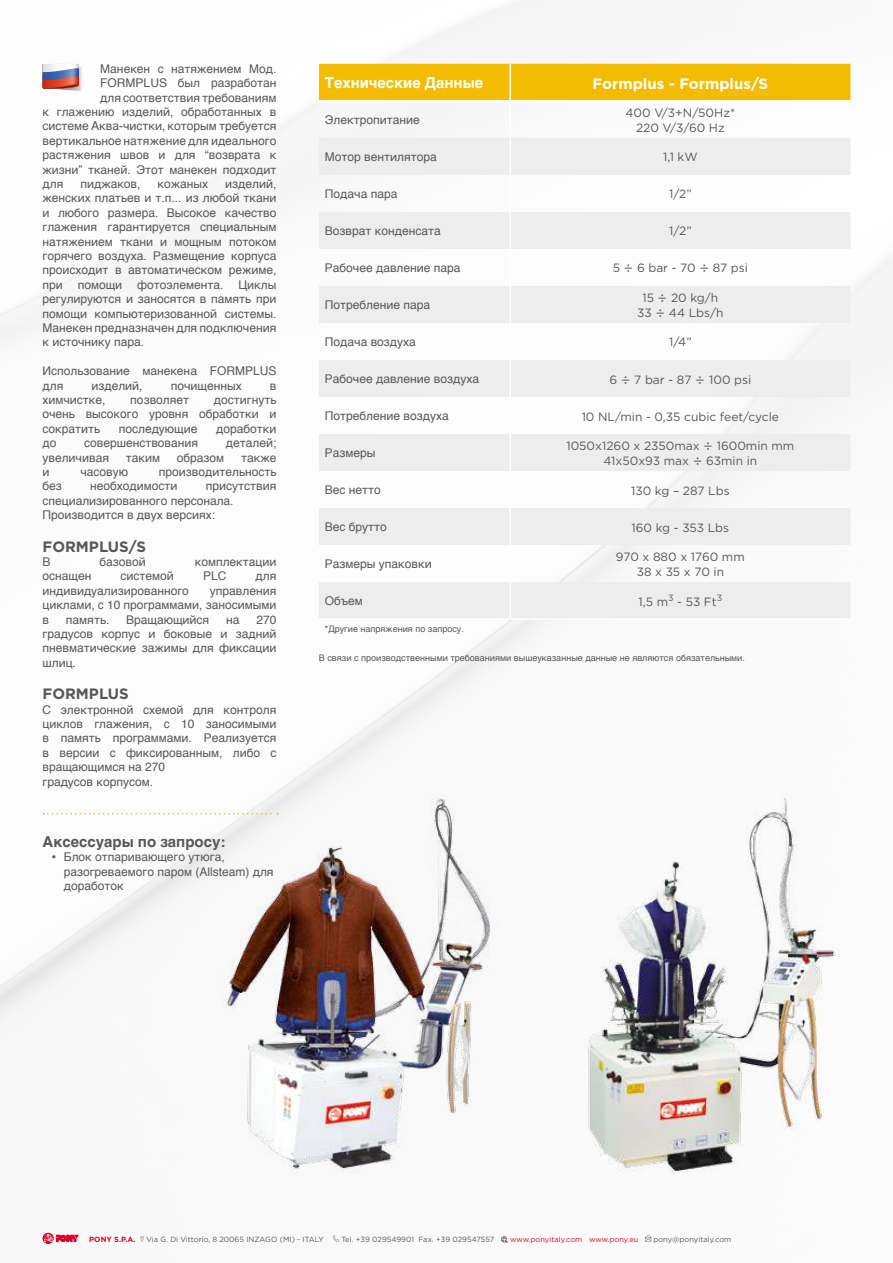
<style>
.page{position:relative;width:893px;height:1263px;background:#fff}
.page>*{position:absolute;margin:0;border:0;box-sizing:border-box;transform-origin:0 0}
.t1{font:700 15px "Helvetica";color:#575756}
.t2{font:700 15px "Gotham";color:#fff}
.t3{font:700 15px "Gotham";color:#575756}
.t4{font:700 15px "Helvetica";color:#fff}
.t5{font:12px/14.4px "Helvetica";color:#575756;text-align:justify}
.t6{font:12px/14.4px "Gotham";color:#575756;text-align:center}
.t7{font:9px "Helvetica";color:#575756}
.t8{font:7.5px "Gotham";color:#575756}
.t9{font:7.5px "Gotham";color:#db052c}
.t10{font:700 7.5px "Gotham";color:#db052c}
.s1{font-family:"Gotham"}
.s2{font-family:"Verdana"}
</style>
<div class="page">
<img style="left:0;top:0;width:893px;height:1245px">
<svg style="left:43px;top:64px;width:40px;height:28px"></svg>
<img style="left:539px;top:767px;width:335px;height:443px">
<img style="left:188px;top:767px;width:342px;height:452px">
<svg style="left:43px;top:813px;width:235px;height:1px"></svg>
<div style="left:319px;top:64px;width:531px;height:36px;background:#f4bc00"></div>
<svg style="left:319px;top:138px;width:531px;height:480px;fill:#ededed"></svg>
<hr style="left:510px;top:100px;width:340px;height:2px;background:#fff">
<hr style="left:509px;top:64px;width:2px;height:36px;background:#fff">
<hr style="left:319px;top:100px;width:191px;height:2px;background:#fff">
<hr style="left:510px;top:618px;width:340px;height:2px;background:#fff">
<hr style="left:319px;top:618px;width:191px;height:2px;background:#fff">
<hr style="left:509px;top:102px;width:2px;height:36px;background:#fff">
<hr style="left:509px;top:138px;width:2px;height:37px;background:#fff">
<hr style="left:509px;top:212px;width:2px;height:37px;background:#fff">
<hr style="left:509px;top:471px;width:2px;height:37px;background:#fff">
<hr style="left:509px;top:508px;width:2px;height:37px;background:#fff">
<hr style="left:509px;top:545px;width:2px;height:37px;background:#fff">
<hr style="left:509px;top:582px;width:2px;height:36px;background:#fff">
<hr style="left:509px;top:175px;width:2px;height:37px;background:#fff">
<hr style="left:509px;top:249px;width:2px;height:37px;background:#fff">
<hr style="left:509px;top:286px;width:2px;height:37px;background:#fff">
<hr style="left:509px;top:323px;width:2px;height:37px;background:#fff">
<hr style="left:509px;top:360px;width:2px;height:37px;background:#fff">
<hr style="left:509px;top:397px;width:2px;height:37px;background:#fff">
<hr style="left:509px;top:434px;width:2px;height:37px;background:#fff">
<div style="left:43px;top:1233px;width:11px;height:11px;background:#db052c;border-radius:50%"></div>
<svg style="left:44px;top:1233px;width:35px;height:11px"></svg>
<svg style="left:140px;top:1236px;width:4px;height:6px"></svg>
<svg style="left:333px;top:1235px;width:6px;height:7px"></svg>
<svg style="left:501px;top:1236px;width:7px;height:7px"></svg>
<svg style="left:645px;top:1235px;width:6px;height:7px"></svg>
<p class="t5" style="left:100px;top:62px;width:178px">Манекен с натяжением Мод.</p>
<p class="t5" style="left:100px;top:76px;width:178px">FORMPLUS был разработан</p>
<p class="t5" style="left:100px;top:91px;width:178px">для соответствия требованиям</p>
<p class="t5" style="left:43px;top:105px;width:235px">к глажению изделий, обработанных в</p>
<p class="t5" style="left:43px;top:119px;width:235px">системе Аква-чистки, которым требуется</p>
<p class="t5" style="left:43px;top:134px;width:235px">вертикальное натяжение для идеального</p>
<p class="t5" style="left:43px;top:148px;width:235px">растяжения швов и для “возврата к</p>
<p class="t5" style="left:43px;top:163px;width:235px">жизни” тканей. Этот манекен подходит</p>
<p class="t5" style="left:43px;top:177px;width:22px">для</p>
<p class="t5" style="left:80px;top:177px;width:62px">пиджаков,</p>
<p class="t5" style="left:158px;top:177px;width:52px">кожаных</p>
<p class="t5" style="left:43px;top:177px;width:235px;text-indent:183px">изделий, женских платьев и т.п... из любой ткани и любого размера. Высокое качество глажения гарантируется специальным натяжением ткани и мощным потоком горячего воздуха. Размещение корпуса происходит в автоматическом режиме, при помощи фотоэлемента. Циклы регулируются и заносятся в память при помощи компьютеризованной системы.<br>Манекен предназначен для подключения к источнику пара.</p>
<p class="t5" style="left:43px;top:364px;width:235px">Использование манекена FORMPLUS для</p>
<p class="t5" style="left:91px;top:379px;width:53px">изделий,</p>
<p class="t5" style="left:171px;top:379px;width:72px">почищенных</p>
<p class="t5" style="left:270px;top:379px;width:8px">в</p>
<p class="t5" style="left:43px;top:393px;width:65px">химчистке,</p>
<p class="t5" style="left:130px;top:393px;width:60px">позволяет</p>
<p class="t5" style="left:43px;top:393px;width:235px;text-indent:171px">достигнуть очень высокого уровня обработки и сократить</p>
<p class="t5" style="left:119px;top:422px;width:80px">последующие</p>
<p class="t5" style="left:216px;top:422px;width:62px">доработки</p>
<p class="t5" style="left:43px;top:436px;width:15px">до</p>
<p class="t5" style="left:84px;top:436px;width:116px">совершенствования</p>
<p class="t5" style="left:226px;top:436px;width:52px">деталей;</p>
<p class="t5" style="left:43px;top:451px;width:68px">увеличивая</p>
<p class="t5" style="left:126px;top:451px;width:36px">таким</p>
<p class="t5" style="left:177px;top:451px;width:49px">образом</p>
<p class="t5" style="left:241px;top:451px;width:37px">также</p>
<p class="t5" style="left:43px;top:465px;width:8px">и</p>
<p class="t5" style="left:80px;top:465px;width:49px">часовую</p>
<p class="t5" style="left:159px;top:465px;width:119px">производительность</p>
<p class="t5" style="left:43px;top:479px;width:21px">без</p>
<p class="t5" style="left:90px;top:479px;width:89px">необходимости</p>
<p class="t5" style="left:43px;top:479px;width:235px;text-align:left;text-indent:163px">присутствия специализированного персонала.<br>Производится в двух версиях:</p>
<p class="t3" style="left:43px;top:538px;width:105px">FORMPLUS/S</p>
<p class="t5" style="left:43px;top:555px;width:10px">В</p>
<p class="t5" style="left:100px;top:555px;width:48px">базовой</p>
<p class="t5" style="left:195px;top:555px;width:83px">комплектации</p>
<p class="t5" style="left:43px;top:569px;width:50px">оснащен</p>
<p class="t5" style="left:121px;top:569px;width:55px">системой</p>
<p class="t5" style="left:203px;top:569px;width:25px">PLC</p>
<p class="t5" style="left:256px;top:569px;width:22px">для</p>
<p class="t5" style="left:43px;top:584px;width:148px">индивидуализированного</p>
<p class="t5" style="left:43px;top:584px;width:235px;text-indent:167px">управления циклами, с 10 программами, заносимыми в</p>
<p class="t5" style="left:66px;top:613px;width:45px">память.</p>
<p class="t5" style="left:126px;top:613px;width:85px">Вращающийся</p>
<p class="t5" style="left:226px;top:613px;width:15px">на</p>
<p class="t5" style="left:43px;top:613px;width:235px;text-indent:214px">270 градусов корпус и боковые и задний пневматические зажимы для фиксации шлиц.</p>
<p class="t3" style="left:43px;top:685px;width:88px">FORMPLUS</p>
<p class="t5" style="left:43px;top:703px;width:235px;text-align:left">С электронной схемой для контроля циклов глажения, с 10 заносимыми в память программами. Реализуется в версии с фиксированным, либо с вращающимся на 270<br>градусов корпусом.</p>
<p class="t1" style="left:43px;top:829px;width:184px">Аксессуары по запросу:</p>
<p class="t5" style="left:64px;top:850px;width:211px;text-align:left;text-indent:-13px"><span class="s1">•</span> Блок отпаривающего утюга, разогреваемого паром (Allsteam) для доработок</p>
<p class="t4" style="left:325px;top:71px;width:160px">Технические Данные</p>
<p class="t2" style="left:593px;top:75px;width:177px">Formplus - Formplus/S</p>
<p class="t5" style="left:325px;top:113px;width:96px">Электропитание</p>
<p class="t6" style="left:626px;top:105px;width:111px">400 V/3+N/50Hz*<br>220 V/3/60 Hz</p>
<p class="t5" style="left:325px;top:150px;width:113px">Мотор вентилятора</p>
<p class="t6" style="left:663px;top:150px;width:36px">1,1 kW</p>
<p class="t5" style="left:325px;top:187px;width:74px">Подача пара</p>
<p class="t6" style="left:669px;top:187px;width:24px">1/2”</p>
<p class="t5" style="left:325px;top:224px;width:117px">Возврат конденсата</p>
<p class="t6" style="left:669px;top:224px;width:24px">1/2”</p>
<p class="t5" style="left:325px;top:261px;width:137px">Рабочее давление пара</p>
<p class="t6" style="left:613px;top:261px;width:137px">5 <span class="s2">÷</span> 6 bar - 70 <span class="s2">÷</span> 87 psi</p>
<p class="t5" style="left:325px;top:298px;width:107px">Потребление пара</p>
<p class="t6" style="left:637px;top:291px;width:88px">15 <span class="s2">÷</span> 20 kg/h<br>33 <span class="s2">÷</span> 44 Lbs/h</p>
<p class="t5" style="left:325px;top:335px;width:92px">Подача воздуха</p>
<p class="t6" style="left:669px;top:335px;width:24px">1/4”</p>
<p class="t5" style="left:325px;top:372px;width:156px">Рабочее давление воздуха</p>
<p class="t6" style="left:609px;top:372px;width:143px">6 <span class="s2">÷</span> 7 bar - 87 <span class="s2">÷</span> 100 psi</p>
<p class="t5" style="left:325px;top:409px;width:125px">Потребление воздуха</p>
<p class="t6" style="left:582px;top:409px;width:199px">10 NL/min - 0,35 cubic feet/cycle</p>
<p class="t5" style="left:325px;top:446px;width:52px">Размеры</p>
<p class="t6" style="left:566px;top:439px;width:229px">1050x1260 x 2350max <span class="s2">÷</span> 1600min mm<br>41x50x93 max <span class="s2">÷</span> 63min in</p>
<p class="t5" style="left:325px;top:483px;width:58px">Вес нетто</p>
<p class="t6" style="left:631px;top:483px;width:100px">130 kg – 287 Lbs</p>
<p class="t5" style="left:325px;top:520px;width:64px">Вес брутто</p>
<p class="t6" style="left:631px;top:520px;width:99px">160 kg - 353 Lbs</p>
<p class="t5" style="left:325px;top:557px;width:108px">Размеры упаковки</p>
<p class="t6" style="left:616px;top:550px;width:130px">970 x 880 x 1760 mm<br>38 x 35 x 70 in</p>
<p class="t5" style="left:325px;top:594px;width:40px">Объем</p>
<p class="t6" style="left:638px;top:594px;width:85px">1,5 m<sup>3</sup> - 53 Ft<sup>3</sup></p>
<p class="t7" style="left:325px;top:622px;width:141px">*Другие напряжения по запросу.</p>
<p class="t7" style="left:319px;top:651px;width:427px">В связи с производственными требованиями вышеуказанные данные не являются обязательными.</p>
<p class="t10" style="left:89px;top:1235px;width:48px">PONY S.P.A.</p>
<p class="t8" style="left:146px;top:1235px;width:179px">Via G. Di Vittorio, 8 20065 INZAGO (MI) - ITALY</p>
<p class="t8" style="left:341px;top:1235px;width:154px">Tel. +39 029549901 Fax. +39 029547557</p>
<p class="t9" style="left:510px;top:1235px;width:130px">www.ponyitaly.com www.pony.eu</p>
<p class="t8" style="left:653px;top:1235px;width:79px">pony@ponyitaly.com</p>
</div>
